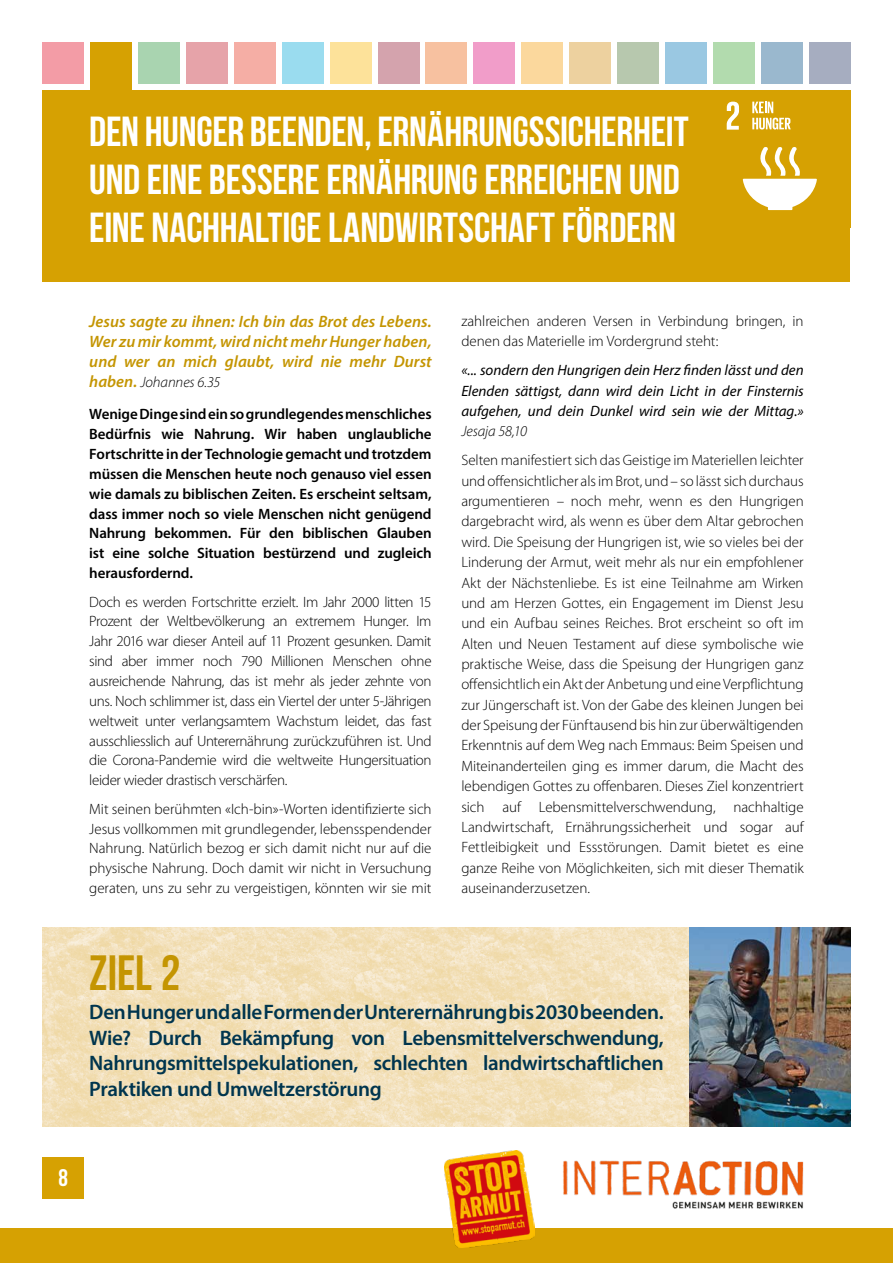
<style>
.page{position:relative;width:893px;height:1263px;background:#fff}
.page>*{position:absolute;margin:0;border:0;box-sizing:border-box;transform-origin:0 0}
.t1{font:49.5px "Bebas Neue";color:#c49502}
.t2{font:42px/48px "Bebas Neue";letter-spacing:-.005em;color:#fff}
.t3{font:24px "Bebas Neue";color:#fff}
.t4{font:600 21px/25.5px "Myriad Pro";letter-spacing:-.015em;color:#00354e;text-align:justify}
.t5{font:italic 600 16.5px/19.8px "Myriad Pro";color:#c49502;text-align:justify}
.t6{font:300 15px/20.4px "Myriad Pro";letter-spacing:-.005em;color:#000;text-align:justify}
.t7{font:600 15px/19.8px "Myriad Pro";letter-spacing:-.01em;color:#000}
.t8{font:italic 15px/20.4px "Myriad Pro";color:#000;text-align:justify}
.t9{font:italic 300 15px "Myriad Pro";letter-spacing:-.005em;color:#000}
.s1{font-style:italic;font-size:16.5px;color:#c49502}
.s2{font-weight:300;font-style:italic}
</style>
<div class="page">
<div style="left:0;top:1229px;width:893px;height:34px;background:#d6a102"></div>
<img style="left:689px;top:927px;width:161px;height:200px">
<div style="left:43px;top:1158px;width:41px;height:41px;background:#d6a102"></div>
<div style="left:43px;top:90px;width:807px;height:192px;background:#d6a102"></div>
<svg style="left:727px;top:102px;width:12px;height:28px"></svg>
<svg style="left:743px;top:147px;width:74px;height:63px"></svg>
<svg style="left:752px;top:102px;width:39px;height:27px"></svg>
<svg style="left:43px;top:927px;width:646px;height:200px;fill:#f3e0bb"></svg>
<div style="left:43px;top:43px;width:41px;height:41px;background:#f39ca6"></div>
<div style="left:474px;top:43px;width:41px;height:41px;background:#f19dc9"></div>
<div style="left:282px;top:43px;width:42px;height:41px;background:#9adcef"></div>
<div style="left:665px;top:43px;width:42px;height:41px;background:#9ac8e2"></div>
<div style="left:138px;top:43px;width:42px;height:41px;background:#a9d4b0"></div>
<div style="left:569px;top:43px;width:42px;height:41px;background:#edd19f"></div>
<div style="left:378px;top:43px;width:41px;height:41px;background:#d4a3ad"></div>
<div style="left:761px;top:43px;width:41px;height:41px;background:#9ab8ce"></div>
<div style="left:90px;top:43px;width:42px;height:55px;background:#d6a102"></div>
<div style="left:521px;top:43px;width:42px;height:41px;background:#fbd89d"></div>
<div style="left:330px;top:43px;width:41px;height:41px;background:#fde29a"></div>
<div style="left:713px;top:43px;width:42px;height:41px;background:#b2dbae"></div>
<div style="left:234px;top:43px;width:42px;height:41px;background:#f5aea5"></div>
<div style="left:617px;top:43px;width:42px;height:41px;background:#b7c8ae"></div>
<div style="left:426px;top:43px;width:41px;height:41px;background:#f7c1a0"></div>
<div style="left:809px;top:43px;width:41px;height:41px;background:#a6adc0"></div>
<div style="left:186px;top:43px;width:42px;height:41px;background:#e6a3a9"></div>
<img style="left:445px;top:1150px;width:89px;height:97px">
<img style="left:563px;top:1160px;width:241px;height:49px">
<h2 class="t2" style="left:89px;top:107px;width:601px">DEN HUNGER BEENDEN, ERNÄHRUNGSSICHERHEIT<br>UND EINE BESSERE ERNÄHRUNG ERREICHEN UND<br>EINE NACHHALTIGE LANDWIRTSCHAFT FÖRDERN</h2>
<p class="t5" style="left:89px;top:311px;width:344px">Jesus sagte zu ihnen: Ich bin das Brot des Lebens.<br>Wer zu mir kommt, wird nicht mehr Hunger haben, und wer an mich glaubt, wird nie mehr Durst</p>
<p class="t7" style="left:89px;top:365px;width:344px;line-height:32.5px"><span class="s1">haben.</span> <span class="s2">Johannes 6.35<br></span>Wenige Dinge sind ein so grundlegendes menschliches</p>
<p class="t7" style="left:89px;top:424px;width:344px;text-align:justify">Bedürfnis wie Nahrung. Wir haben unglaubliche Fortschritte in der Technologie gemacht und trotzdem müssen die Menschen heute noch genauso viel essen wie damals zu biblischen Zeiten. Es erscheint seltsam, dass immer noch so viele Menschen nicht genügend Nahrung bekommen. Für den biblischen Glauben ist eine solche Situation bestürzend und zugleich herausfordernd.</p>
<p class="t6" style="left:89px;top:592px;width:344px;line-height:19.8px">Doch es werden Fortschritte erzielt. Im Jahr 2000 litten 15<br>Prozent der Weltbevölkerung an extremem Hunger. Im Jahr 2016 war dieser Anteil auf 11 Prozent gesunken. Damit sind aber immer noch 790 Millionen Menschen ohne ausreichende Nahrung, das ist mehr als jeder zehnte von uns. Noch schlimmer ist, dass ein Viertel der unter 5-Jährigen weltweit unter verlangsamtem Wachstum leidet, das fast ausschliesslich auf Unterernährung zurückzuführen ist. Und die Corona-Pandemie wird die weltweite Hungersituation leider wieder drastisch verschärfen.</p>
<p class="t6" style="left:89px;top:799px;width:344px;line-height:19.8px">Mit seinen berühmten «Ich-bin»-Worten identifizierte sich Jesus vollkommen mit grundlegender, lebensspendender Nahrung. Natürlich bezog er sich damit nicht nur auf die physische Nahrung. Doch damit wir nicht in Versuchung geraten, uns zu sehr zu vergeistigen, könnten wir sie mit</p>
<p class="t6" style="left:461px;top:311px;width:344px">zahlreichen anderen Versen in Verbindung bringen, in denen das Materielle im Vordergrund steht:</p>
<p class="t8" style="left:461px;top:360px;width:344px">«... sondern den Hungrigen dein Herz finden lässt und den Elenden sättigst, dann wird dein Licht in der Finsternis aufgehen, und dein Dunkel wird sein wie der Mittag.»</p>
<p class="t9" style="left:461px;top:422px;width:67px">Jesaja 58,10</p>
<p class="t6" style="left:461px;top:450px;width:344px">Selten manifestiert sich das Geistige im Materiellen leichter und offensichtlicher als im Brot, und – so lässt sich durchaus argumentieren – noch mehr, wenn es den Hungrigen dargebracht wird, als wenn es über dem Altar gebrochen wird. Die Speisung der Hungrigen ist, wie so vieles bei der Linderung der Armut, weit mehr als nur ein empfohlener Akt der Nächstenliebe. Es ist eine Teilnahme am Wirken und am Herzen Gottes, ein Engagement im Dienst Jesu und ein Aufbau seines Reiches. Brot erscheint so oft im Alten und Neuen Testament auf diese symbolische wie praktische Weise, dass die Speisung der Hungrigen ganz offensichtlich ein Akt der Anbetung und eine Verpflichtung zur Jüngerschaft ist. Von der Gabe des kleinen Jungen bei der Speisung der Fünftausend bis hin zur überwältigenden Erkenntnis auf dem Weg nach Emmaus: Beim Speisen und Miteinanderteilen ging es immer darum, die Macht des lebendigen Gottes zu offenbaren. Dieses Ziel konzentriert sich auf Lebensmittelverschwendung, nachhaltige Landwirtschaft, Ernährungssicherheit und sogar auf Fettleibigkeit und Essstörungen. Damit bietet es eine ganze Reihe von Möglichkeiten, sich mit dieser Thematik auseinanderzusetzen.</p>
<h1 class="t1" style="left:89px;top:945px;width:93px">ZIEL 2</h1>
<h3 class="t4" style="left:89px;top:999px;width:576px">Den Hunger und alle Formen der Unterernährung bis 2030 beenden.<br>Wie? Durch Bekämpfung von Lebensmittelverschwendung, Nahrungsmittelspekulationen, schlechten landwirtschaftlichen Praktiken und Umweltzerstörung</h3>
<h3 class="t3" style="left:59px;top:1164px;width:11px">8</h3>
</div>
